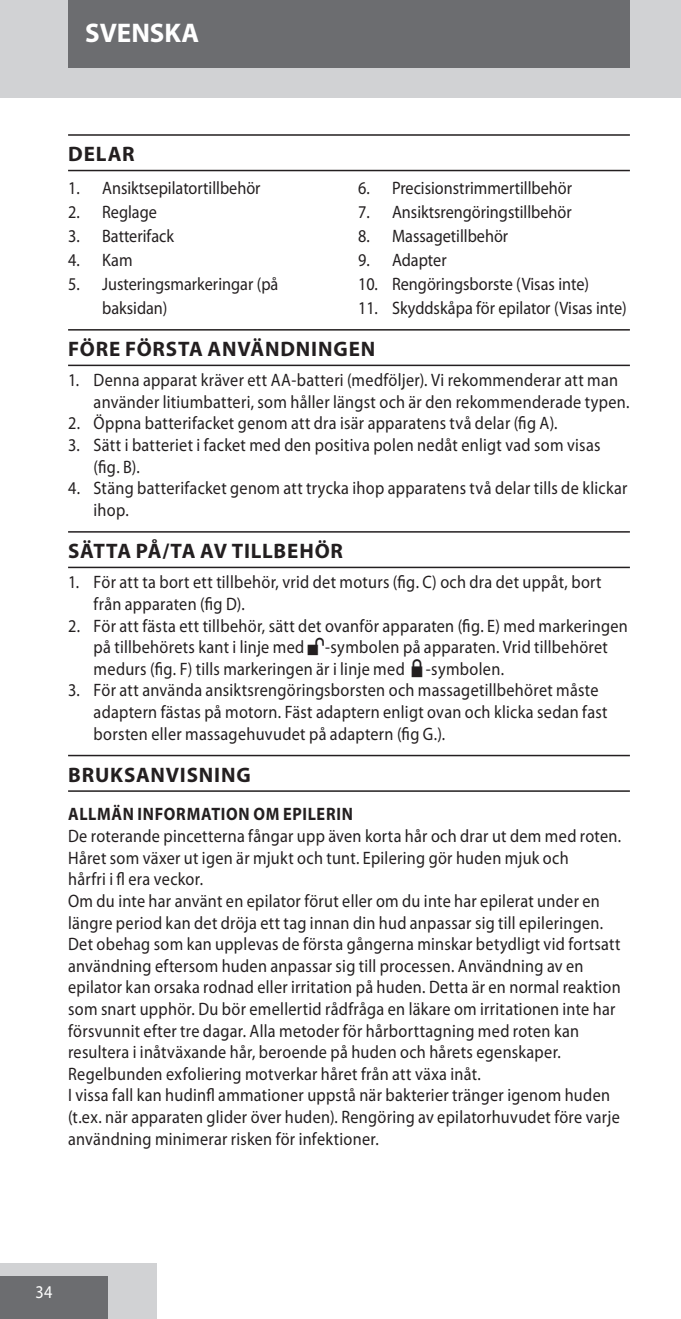
<style>
.page{position:relative;width:681px;height:1319px;background:#fff}
.page>*{position:absolute;margin:0;border:0;box-sizing:border-box;transform-origin:0 0}
.t1{font:700 27px "Myriad Pro";color:#fff}
.heading{font:700 21px "Myriad Pro";letter-spacing:.04em;color:#231f20}
.default{font:18px/21.6px "Myriad Pro";letter-spacing:.02em;color:#231f20;scale:.9 1}
.default-2{font:18px/24px "Myriad Pro";color:#231f20;scale:.9 1}
.t2{font:700 18px "Myriad Pro";letter-spacing:.045em;color:#231f20;scale:.9 1}
.t3{font:18px "Myriad Pro";color:#fff;scale:.9 1}
.s1{font-family:"Myriad Mine"}
</style>
<div class="page">
<div style="left:0;top:1262px;width:156px;height:56px;background:#d1d2d4"></div>
<div style="left:0;top:1276px;width:108px;height:42px;background:#6c6d70"></div>
<hr style="left:680px;top:0;width:1px;height:98px;background:#d1d2d4">
<div style="left:0;top:0;width:680px;height:98px;background:#d1d2d4"></div>
<div style="left:68px;top:0;width:561px;height:68px;background:#6c6d70"></div>
<hr style="left:68px;top:134px;width:561px;height:2px;background:#231f20">
<hr style="left:68px;top:170px;width:561px;height:1px;background:#231f20">
<hr style="left:68px;top:329px;width:561px;height:1px;background:#231f20">
<hr style="left:68px;top:364px;width:561px;height:2px;background:#231f20">
<hr style="left:68px;top:531px;width:561px;height:1px;background:#231f20">
<hr style="left:68px;top:566px;width:561px;height:2px;background:#231f20">
<hr style="left:68px;top:754px;width:561px;height:2px;background:#231f20">
<hr style="left:68px;top:790px;width:561px;height:1px;background:#231f20">
<p class="t1" style="left:85px;top:15px;width:116px">SVENSKA</p>
<p class="heading" style="left:68px;top:140px;width:68px">DELAR</p>
<p class="default-2" style="left:68px;top:175px;width:215px">1. Ansiktsepilatortillbehör</p>
<p class="default-2" style="left:68px;top:199px;width:100px">2. Reglage</p>
<p class="default-2" style="left:68px;top:223px;width:119px">3. Batterifack</p>
<p class="default" style="left:68px;top:249px;width:73px">4. Kam</p>
<p class="default-2" style="left:102px;top:271px;width:197px;text-indent:-34px">5. Justeringsmarkeringar (på baksidan)</p>
<p class="default-2" style="left:358px;top:175px;width:239px">6. Precisionstrimmertillbehör</p>
<p class="default-2" style="left:358px;top:199px;width:239px">7. Ansiktsrengöringstillbehör</p>
<p class="default-2" style="left:358px;top:223px;width:168px">8. Massagetillbehör</p>
<p class="default-2" style="left:358px;top:247px;width:100px">9. Adapter</p>
<p class="default-2" style="left:358px;top:271px;width:258px">10. Rengöringsborste (Visas inte)</p>
<p class="default-2" style="left:358px;top:295px;width:300px">11. Skyddskåpa för epilator (Visas inte)</p>
<p class="heading" style="left:68px;top:335px;width:308px">FÖRE FÖRSTA ANVÄNDNINGEN</p>
<p class="default" style="left:94px;top:369px;width:596px;text-indent:-26px">1. Denna apparat kräver ett AA-batteri (medföljer). Vi rekommenderar att man använder litiumbatteri, som håller längst och är den rekommenderade typen.</p>
<p class="default" style="left:68px;top:412px;width:545px">2. Öppna batterifacket genom att dra isär apparatens två delar (fig A).</p>
<p class="default" style="left:94px;top:434px;width:564px;text-indent:-26px">3. Sätt i batteriet i facket med den positiva polen nedåt enligt vad som visas (fig. B).</p>
<p class="default" style="left:94px;top:477px;width:594px;text-indent:-26px">4. Stäng batterifacket genom att trycka ihop apparatens två delar tills de klickar ihop.</p>
<p class="heading" style="left:68px;top:537px;width:276px">SÄTTA PÅ/TA AV TILLBEHÖR</p>
<p class="default" style="left:94px;top:571px;width:565px;text-indent:-26px">1. För att ta bort ett tillbehör, vrid det moturs (fig. C) och dra det uppåt, bort från apparaten (fig D).</p>
<p class="default" style="left:94px;top:614px;width:595px;text-indent:-26px">2. För att fästa ett tillbehör, sätt det ovanför apparaten (fig. E) med markeringen på tillbehörets kant i linje med <span class="s1">U</span>-symbolen på apparaten. Vrid tillbehöret medurs (fig. F) tills markeringen är i linje med <span class="s1">L</span>-symbolen.</p>
<p class="default" style="left:94px;top:679px;width:572px;text-indent:-26px">3. För att använda ansiktsrengöringsborsten och massagetillbehöret måste adaptern fästas på motorn. Fäst adaptern enligt ovan och klicka sedan fast borsten eller massagehuvudet på adaptern (fig G.).</p>
<p class="heading" style="left:68px;top:761px;width:184px">BRUKSANVISNING</p>
<p class="t2" style="left:68px;top:802px;width:318px">ALLMÄN INFORMATION OM EPILERIN</p>
<p class="default" style="left:68px;top:824px;width:615px">De roterande pincetterna fångar upp även korta hår och drar ut dem med roten.<br>Håret som växer ut igen är mjukt och tunt. Epilering gör huden mjuk och</p>
<p class="default" style="left:68px;top:868px;width:151px">hårfri i fl era veckor.</p>
<p class="default" style="left:68px;top:889px;width:615px">Om du inte har använt en epilator förut eller om du inte har epilerat under en längre period kan det dröja ett tag innan din hud anpassar sig till epileringen.<br>Det obehag som kan upplevas de första gångerna minskar betydligt vid fortsatt användning eftersom huden anpassar sig till processen. Användning av en epilator kan orsaka rodnad eller irritation på huden. Detta är en normal reaktion som snart upphör. Du bör emellertid rådfråga en läkare om irritationen inte har försvunnit efter tre dagar. Alla metoder för hårborttagning med roten kan resultera i inåtväxande hår, beroende på huden och hårets egenskaper.<br>Regelbunden exfoliering motverkar håret från att växa inåt.</p>
<p class="default" style="left:68px;top:1084px;width:614px">I vissa fall kan hudinfl ammationer uppstå när bakterier tränger igenom huden (t.ex. när apparaten glider över huden). Rengöring av epilatorhuvudet före varje användning minimerar risken för infektioner.</p>
<p class="t3" style="left:35px;top:1280px;width:20px">34</p>
</div>
